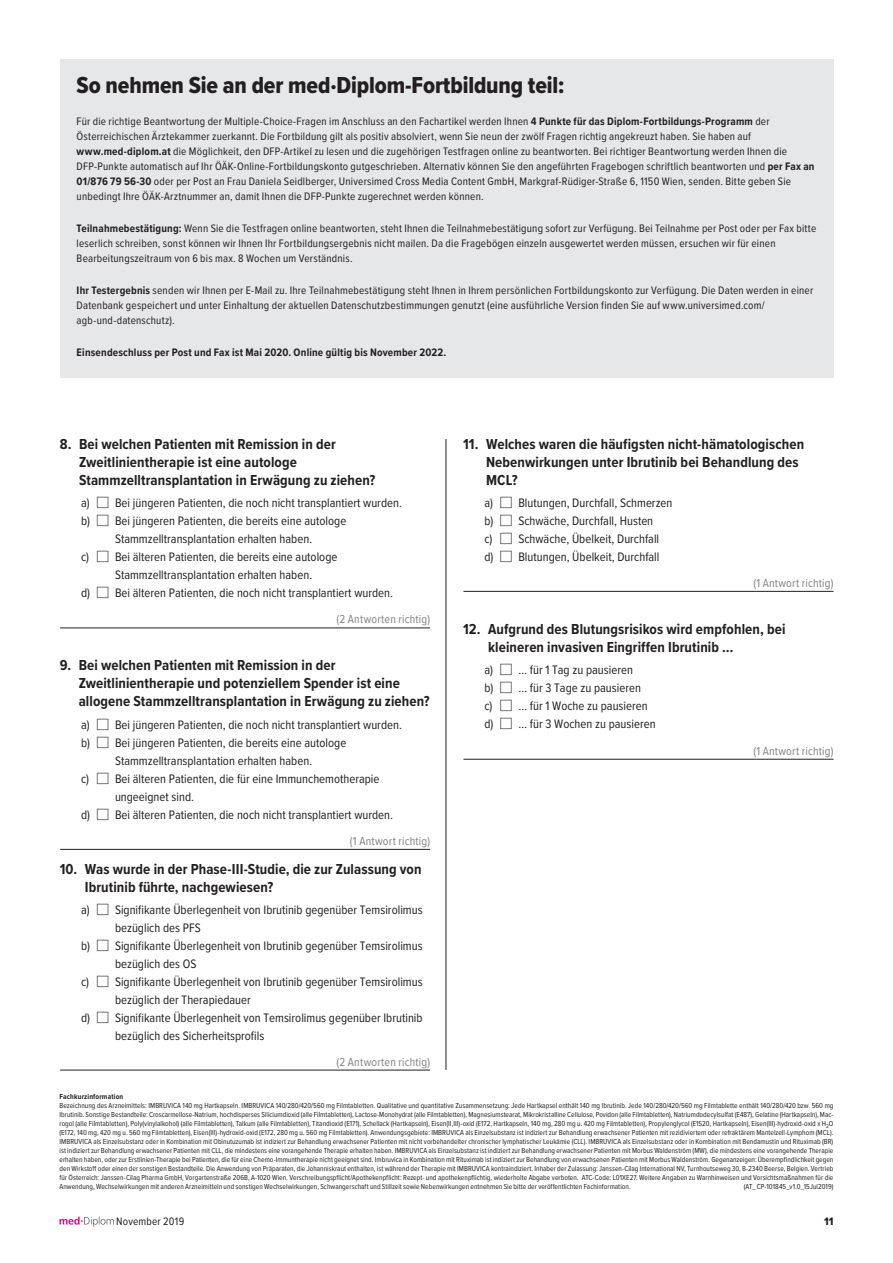
<style>
.page{position:relative;width:893px;height:1263px;background:#fff}
.page>*{position:absolute;margin:0;border:0;box-sizing:border-box;transform-origin:0 0}
.t1{font:24px "Proxima Nova Cond Extrabld";letter-spacing:-.005em;color:#231f20}
.t2{font:700 15px/18px "Proxima Nova Cond";letter-spacing:.005em;color:#231f20}
.t3{font:12.75px/18px "Proxima Nova Cond";color:#231f20}
.t4{font:12px "Proxima Nova Cond";letter-spacing:.015em;color:#808285}
.t5{font:11.25px/15px "Proxima Nova Cond";letter-spacing:.02em;color:#231f20}
.t6{font:700 11.25px "Proxima Nova Cond";letter-spacing:.015em;color:#231f20}
.t7{font:11.25px "Proxima Nova Cond Extrabld";color:#231f20}
.t8{font:7.5px/9px "Proxima Nova Cond";letter-spacing:.005em;color:#231f20;text-align:justify}
.t9{font:700 7.5px "Proxima Nova Cond";letter-spacing:.02em;color:#231f20}
.s1{font-weight:700}
.s2{font-family:"Kreuzerl"}
</style>
<div class="page">
<div style="left:60px;top:60px;width:773px;height:318px;background:#e6e7e9"></div>
<hr style="left:60px;top:628px;width:370px;height:1px;background:#231f20">
<hr style="left:463px;top:591px;width:370px;height:1px;background:#231f20">
<hr style="left:60px;top:1070px;width:370px;height:1px;background:#231f20">
<hr style="left:60px;top:849px;width:370px;height:1px;background:#231f20">
<hr style="left:463px;top:759px;width:370px;height:1px;background:#231f20">
<hr style="left:446px;top:439px;width:1px;height:631px;background:#231f20">
<svg style="left:60px;top:1216px;width:54px;height:11px"></svg>
<h1 class="t1" style="left:77px;top:67px;width:489px">So nehmen Sie an der med·Diplom-Fortbildung teil:</h1>
<p class="t5" style="left:77px;top:113px;width:739px">Für die richtige Beantwortung der Multiple-Choice-Fragen im Anschluss an den Fachartikel werden Ihnen <span class="s1">4 Punkte für das Diplom-Fortbildungs-Programm</span> der Österreichischen Ärztekammer zuerkannt. Die Fortbildung gilt als positiv absolviert, wenn Sie neun der zwölf Fragen richtig angekreuzt haben. Sie haben auf <span class="s1">www.med-diplom.at</span> die Möglichkeit, den DFP-Artikel zu lesen und die zugehörigen Testfragen online zu beantworten. Bei richtiger Beantwortung werden Ihnen die DFP-Punkte automatisch auf Ihr ÖÄK-Online-Fortbildungskonto gutgeschrieben. Alternativ können Sie den angeführten Fragebogen schriftlich beantworten und <span class="s1">per Fax an 01/876 79 56-30</span> oder per Post an Frau Daniela Seidlberger, Universimed Cross Media Content GmbH, Markgraf-Rüdiger-Straße 6, 1150 Wien, senden. Bitte geben Sie unbedingt Ihre ÖÄK-Arztnummer an, damit Ihnen die DFP-Punkte zugerechnet werden können.</p>
<p class="t5" style="left:77px;top:220px;width:741px"><span class="s1">Teilnahmebestätigung:</span> Wenn Sie die Testfragen online beantworten, steht Ihnen die Teilnahmebestätigung sofort zur Verfügung. Bei Teilnahme per Post oder per Fax bitte leserlich schreiben, sonst können wir Ihnen Ihr Fortbildungsergebnis nicht mailen. Da die Fragebögen einzeln ausgewertet werden müssen, ersuchen wir für einen<br>Bearbeitungszeitraum von 6 bis max. 8 Wochen um Verständnis.</p>
<p class="t5" style="left:77px;top:282px;width:738px"><span class="s1">Ihr Testergebnis</span> senden wir Ihnen per E-Mail zu. Ihre Teilnahmebestätigung steht Ihnen in Ihrem persönlichen Fortbildungskonto zur Verfügung. Die Daten werden in einer<br>Datenbank gespeichert und unter Einhaltung der aktuellen Datenschutzbestimmungen genutzt (eine ausführliche Version finden Sie auf www.universimed.com/ agb-und-datenschutz).</p>
<h3 class="t6" style="left:77px;top:344px;width:371px">Einsendeschluss per Post und Fax ist Mai 2020. Online gültig bis November 2022.</h3>
<h2 class="t2" style="left:79px;top:435px;width:298px;text-indent:-19px">8. Bei welchen Patienten mit Remission in der<br>Zweitlinientherapie ist eine autologe<br>Stammzelltransplantation in Erwägung zu ziehen?</h2>
<h3 class="t3" style="left:81px;top:493px;width:322px">a) <span class="s2">b</span> Bei jüngeren Patienten, die noch nicht transplantiert wurden.</h3>
<h3 class="t3" style="left:81px;top:511px;width:267px">b) <span class="s2">b</span> Bei jüngeren Patienten, die bereits eine autologe</h3>
<h3 class="t3" style="left:115px;top:529px;width:199px">Stammzelltransplantation erhalten haben.</h3>
<h3 class="t3" style="left:81px;top:547px;width:258px">c) <span class="s2">b</span> Bei älteren Patienten, die bereits eine autologe</h3>
<h3 class="t3" style="left:115px;top:565px;width:199px">Stammzelltransplantation erhalten haben.</h3>
<h3 class="t3" style="left:81px;top:583px;width:314px">d) <span class="s2">b</span> Bei älteren Patienten, die noch nicht transplantiert wurden.</h3>
<h3 class="t4" style="left:336px;top:611px;width:95px">(2 Antworten richtig)</h3>
<h2 class="t2" style="left:79px;top:656px;width:352px;text-indent:-19px">9. Bei welchen Patienten mit Remission in der<br>Zweitlinientherapie und potenziellem Spender ist eine allogene Stammzelltransplantation in Erwägung zu ziehen?</h2>
<h3 class="t3" style="left:81px;top:715px;width:322px">a) <span class="s2">b</span> Bei jüngeren Patienten, die noch nicht transplantiert wurden.</h3>
<h3 class="t3" style="left:81px;top:733px;width:267px">b) <span class="s2">b</span> Bei jüngeren Patienten, die bereits eine autologe</h3>
<h3 class="t3" style="left:115px;top:751px;width:199px">Stammzelltransplantation erhalten haben.</h3>
<h3 class="t3" style="left:81px;top:769px;width:300px">c) <span class="s2">b</span> Bei älteren Patienten, die für eine Immunchemotherapie</h3>
<h3 class="t3" style="left:115px;top:787px;width:81px">ungeeignet sind.</h3>
<h3 class="t3" style="left:81px;top:805px;width:314px">d) <span class="s2">b</span> Bei älteren Patienten, die noch nicht transplantiert wurden.</h3>
<h3 class="t4" style="left:350px;top:832px;width:82px">(1 Antwort richtig)</h3>
<h2 class="t2" style="left:85px;top:860px;width:338px;text-indent:-25px">10. Was wurde in der Phase-III-Studie, die zur Zulassung von<br>Ibrutinib führte, nachgewiesen?</h2>
<h3 class="t3" style="left:81px;top:900px;width:343px">a) <span class="s2">b</span> Signifikante Überlegenheit von Ibrutinib gegenüber Temsirolimus</h3>
<h3 class="t3" style="left:115px;top:918px;width:87px">bezüglich des PFS</h3>
<h3 class="t3" style="left:81px;top:936px;width:343px">b) <span class="s2">b</span> Signifikante Überlegenheit von Ibrutinib gegenüber Temsirolimus</h3>
<h3 class="t3" style="left:115px;top:954px;width:83px">bezüglich des OS</h3>
<h3 class="t3" style="left:81px;top:973px;width:343px">c) <span class="s2">b</span> Signifikante Überlegenheit von Ibrutinib gegenüber Temsirolimus</h3>
<h3 class="t3" style="left:115px;top:991px;width:137px">bezüglich der Therapiedauer</h3>
<h3 class="t3" style="left:81px;top:1009px;width:343px">d) <span class="s2">b</span> Signifikante Überlegenheit von Temsirolimus gegenüber Ibrutinib</h3>
<h3 class="t3" style="left:115px;top:1027px;width:151px">bezüglich des Sicherheitsprofils</h3>
<h3 class="t4" style="left:336px;top:1053px;width:95px">(2 Antworten richtig)</h3>
<h2 class="t2" style="left:486px;top:435px;width:320px;text-indent:-23px">11. Welches waren die häufigsten nicht-hämatologischen<br>Nebenwirkungen unter Ibrutinib bei Behandlung des<br>MCL?</h2>
<h3 class="t3" style="left:484px;top:493px;width:190px">a) <span class="s2">b</span> Blutungen, Durchfall, Schmerzen b) <span class="s2">b</span> Schwäche, Durchfall, Husten<br>c) <span class="s2">b</span> Schwäche, Übelkeit, Durchfall<br>d) <span class="s2">b</span> Blutungen, Übelkeit, Durchfall</h3>
<h3 class="t4" style="left:753px;top:574px;width:82px">(1 Antwort richtig)</h3>
<h2 class="t2" style="left:488px;top:619px;width:299px;text-indent:-25px">12. Aufgrund des Blutungsrisikos wird empfohlen, bei kleineren invasiven Eingriffen Ibrutinib …</h2>
<h3 class="t3" style="left:484px;top:660px;width:173px">a) <span class="s2">b</span> … für 1 Tag zu pausieren<br>b) <span class="s2">b</span> … für 3 Tage zu pausieren<br>c) <span class="s2">b</span> … für 1 Woche zu pausieren d) <span class="s2">b</span> … für 3 Wochen zu pausieren</h3>
<h3 class="t4" style="left:753px;top:742px;width:82px">(1 Antwort richtig)</h3>
<p class="t9" style="left:60px;top:1090px;width:65px">Fachkurzinformation</p>
<p class="t8" style="left:60px;top:1100px;width:775px">Bezeichnung des Arzneimittels: IMBRUVICA 140 mg Hartkapseln. IMBRUVICA 140/280/420/560 mg Filmtabletten. Qualitative und quantitative Zusammensetzung: Jede Hartkapsel enthält 140 mg Ibrutinib. Jede 140/280/420/560 mg Filmtablette enthält 140/280/420 bzw. 560 mg Ibrutinib. Sonstige Bestandteile: Croscarmellose-Natrium, hochdisperses Siliciumdioxid (alle Filmtabletten), Lactose-Monohydrat (alle Filmtabletten), Magnesiumstearat, Mikrokristalline Cellulose, Povidon (alle Filmtabletten), Natriumdodecylsulfat (E487), Gelatine (Hartkapseln), Mac&shy;rogol (alle Filmtabletten), Poly(vinylalkohol) (alle Filmtabletten), Talkum (alle Filmtabletten), Titandioxid (E171), Schellack (Hartkapseln), Eisen(II,III)-oxid (E172, Hartkapseln, 140 mg, 280 mg u. 420 mg Filmtabletten), Propylenglycol (E1520, Hartkapseln), Eisen(III)-hydroxid-oxid x H<sub>2</sub>O (E172, 140 mg, 420 mg u. 560 mg Filmtabletten), Eisen(III)-hydroxid-oxid (E172, 280 mg u. 560 mg Filmtabletten). Anwendungsgebiete: IMBRUVICA als Einzelsubstanz ist indiziert zur Behandlung erwachsener Patienten mit rezidiviertem oder refraktärem Mantelzell-Lymphom (MCL).<br>IMBRUVICA als Einzelsubstanz oder in Kombination mit Obinutuzumab ist indiziert zur Behandlung erwachsener Patienten mit nicht vorbehandelter chronischer lymphatischer Leukämie (CLL). IMBRUVICA als Einzelsubstanz oder in Kombination mit Bendamustin und Rituximab (BR) ist indiziert zur Behandlung erwachsener Patienten mit CLL, die mindestens eine vorangehende Therapie erhalten haben. IMBRUVICA als Einzelsubstanz ist indiziert zur Behandlung erwachsener Patienten mit Morbus Waldenström (MW), die mindestens eine vorangehende Therapie erhalten haben, oder zur Erstlinien-Therapie bei Patienten, die für eine Chemo-Immuntherapie nicht geeignet sind. Imbruvica in Kombination mit Rituximab ist indiziert zur Behandlung von erwachsenen Patienten mit Morbus Waldenström. Gegenanzeigen: Überempfindlichkeit gegen den Wirkstoff oder einen der sonstigen Bestandteile. Die Anwendung von Präparaten, die Johanniskraut enthalten, ist während der Therapie mit IMBRUVICA kontraindiziert. Inhaber der Zulassung: Janssen-Cilag International NV, Turnhoutseweg 30, B-2340 Beerse, Belgien. Vertrieb für Österreich: Janssen-Cilag Pharma GmbH, Vorgartenstraße 206B, A-1020 Wien. Verschreibungspflicht/Apothekenpflicht: Rezept- und apothekenpflichtig, wiederholte Abgabe verboten. ATC-Code: L01XE27. Weitere Angaben zu Warnhinweisen und Vorsichtsmaßnahmen für die Anwendung, Wechselwirkungen mit anderen Arzneimitteln und sonstigen Wechselwirkungen, Schwangerschaft und Stillzeit sowie Nebenwirkungen entnehmen Sie bitte der veröffentlichten Fachinformation.</p>
<p class="t8" style="left:744px;top:1181px;width:91px">(AT_ CP-101845_v1.0_15Jul2019)</p>
<h3 class="t5" style="left:116px;top:1213px;width:70px">November 2019</h3>
<h3 class="t7" style="left:824px;top:1212px;width:11px">11</h3>
</div>
